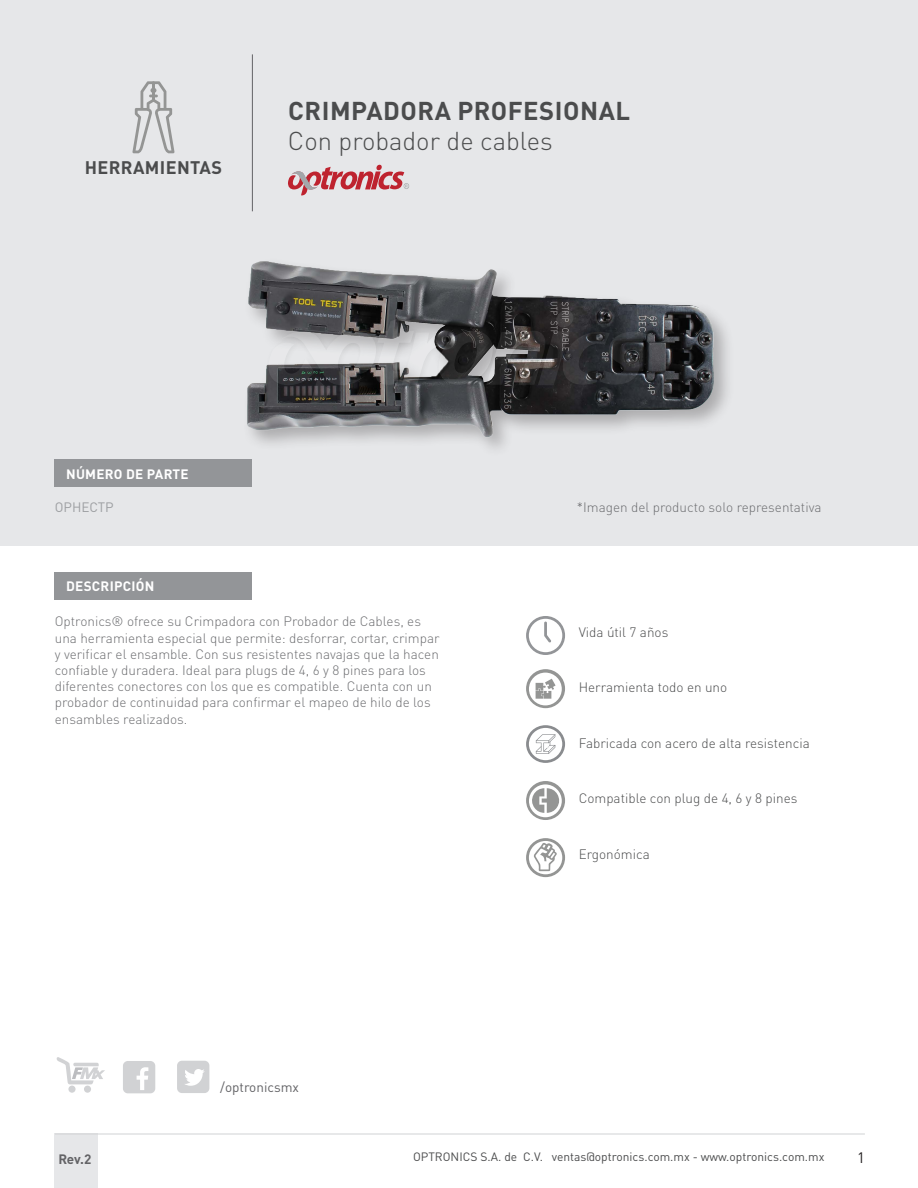
<style>
.page{position:relative;width:918px;height:1188px;background:#fff}
.page>*{position:absolute;margin:0;border:0;box-sizing:border-box;transform-origin:0 0}
.t1{font:700 25.5px "DIN Pro";letter-spacing:.02em;color:#4b4c4d}
.t2{font:300 25.5px "DIN Pro";color:#4b4c4d}
.t3{font:700 18px "DIN Pro";letter-spacing:.02em;color:#4b4c4d}
.t4{font:15px "DIN Pro";color:#231f20}
.t5{font:300 13.5px/16.2px "DIN Pro";color:#6c6d70}
.t6{font:300 13.5px "DIN Pro";color:#4b4c4d}
.t7{font:700 13.5px "DIN Pro";letter-spacing:.02em;color:#fff}
.t8{font:13.5px "DIN Pro";color:#636366}
.t9{font:13.5px "DIN Pro";color:#9d9fa2}
.t10{font:700 13.5px "DIN Pro";color:#636366}
.t11{font:12px "DIN Pro";color:#4b4c4d}
</style>
<div class="page">
<div style="left:1px;top:0;width:917px;height:545px;background:#e6e7e9"></div>
<div style="left:54px;top:1134px;width:44px;height:54px;background:#e6e7e9"></div>
<hr style="left:55px;top:1134px;width:810px;height:1px;background:#d1d2d4">
<hr style="left:252px;top:54px;width:1px;height:157px;background:#636366">
<svg style="left:132px;top:81px;width:38px;height:72px"></svg>
<img style="left:170px;top:108px;width:558px;height:341px">
<div style="left:54px;top:459px;width:198px;height:28px;background:#939598"></div>
<div style="left:68px;top:1086px;width:8px;height:7px;background:#d1d2d4;border-radius:50%"></div>
<div style="left:84px;top:1086px;width:7px;height:7px;background:#d1d2d4;border-radius:50%"></div>
<svg style="left:56px;top:1057px;width:49px;height:27px"></svg>
<div style="left:123px;top:1061px;width:32px;height:32px;background:#d1d2d4;border-radius:5px"></div>
<svg style="left:137px;top:1067px;width:11px;height:23px"></svg>
<div style="left:177px;top:1061px;width:32px;height:32px;background:#d1d2d4;border-radius:5px"></div>
<svg style="left:185px;top:1069px;width:20px;height:17px"></svg>
<svg style="left:526px;top:616px;width:39px;height:39px"></svg>
<img style="left:262px;top:304px;width:393px;height:109px">
<svg style="left:267px;top:311px;width:379px;height:92px;background:#585759"></svg>
<div style="left:54px;top:572px;width:197px;height:27px;background:#939598"></div>
<svg style="left:526px;top:725px;width:39px;height:38px"></svg>
<svg style="left:526px;top:781px;width:39px;height:39px"></svg>
<svg style="left:526px;top:838px;width:39px;height:39px"></svg>
<svg style="left:526px;top:669px;width:39px;height:39px"></svg>
<h2 class="t3" style="left:85px;top:153px;width:139px">HERRAMIENTAS</h2>
<h1 class="t1" style="left:288px;top:89px;width:343px">CRIMPADORA PROFESIONAL</h1>
<h1 class="t2" style="left:288px;top:121px;width:266px">Con probador de cables</h1>
<p class="t7" style="left:66px;top:462px;width:124px">NÚMERO DE PARTE</p>
<p class="t9" style="left:55px;top:498px;width:61px">OPHECTP</p>
<p class="t7" style="left:66px;top:575px;width:90px">DESCRIPCIÓN</p>
<p class="t5" style="left:577px;top:497px;width:246px">*Imagen del producto solo representativa</p>
<p class="t5" style="left:55px;top:612px;width:386px">Optronics® ofrece su Crimpadora con Probador de Cables, es una herramienta especial que permite: desforrar, cortar, crimpar y verificar el ensamble. Con sus resistentes navajas que la hacen confiable y duradera. Ideal para plugs de 4, 6 y 8 pines para los diferentes conectores con los que es compatible. Cuenta con un probador de continuidad para confirmar el mapeo de hilo de los ensambles realizados.</p>
<p class="t8" style="left:220px;top:1078px;width:80px">/optronicsmx</p>
<p class="t6" style="left:579px;top:622px;width:91px">Vida útil 7 años</p>
<p class="t6" style="left:579px;top:677px;width:150px">Herramienta todo en uno</p>
<p class="t6" style="left:579px;top:733px;width:233px">Fabricada con acero de alta resistencia</p>
<p class="t6" style="left:579px;top:788px;width:220px">Compatible con plug de 4, 6 y 8 pines</p>
<p class="t6" style="left:579px;top:844px;width:73px">Ergonómica</p>
<p class="t10" style="left:58px;top:1148px;width:34px">Rev.2</p>
<p class="t11" style="left:413px;top:1149px;width:413px">OPTRONICS S.A. de C.V. ventas@optronics.com.mx - www.optronics.com.mx</p>
<p class="t4" style="left:857px;top:1148px;width:9px">1</p>
</div>
